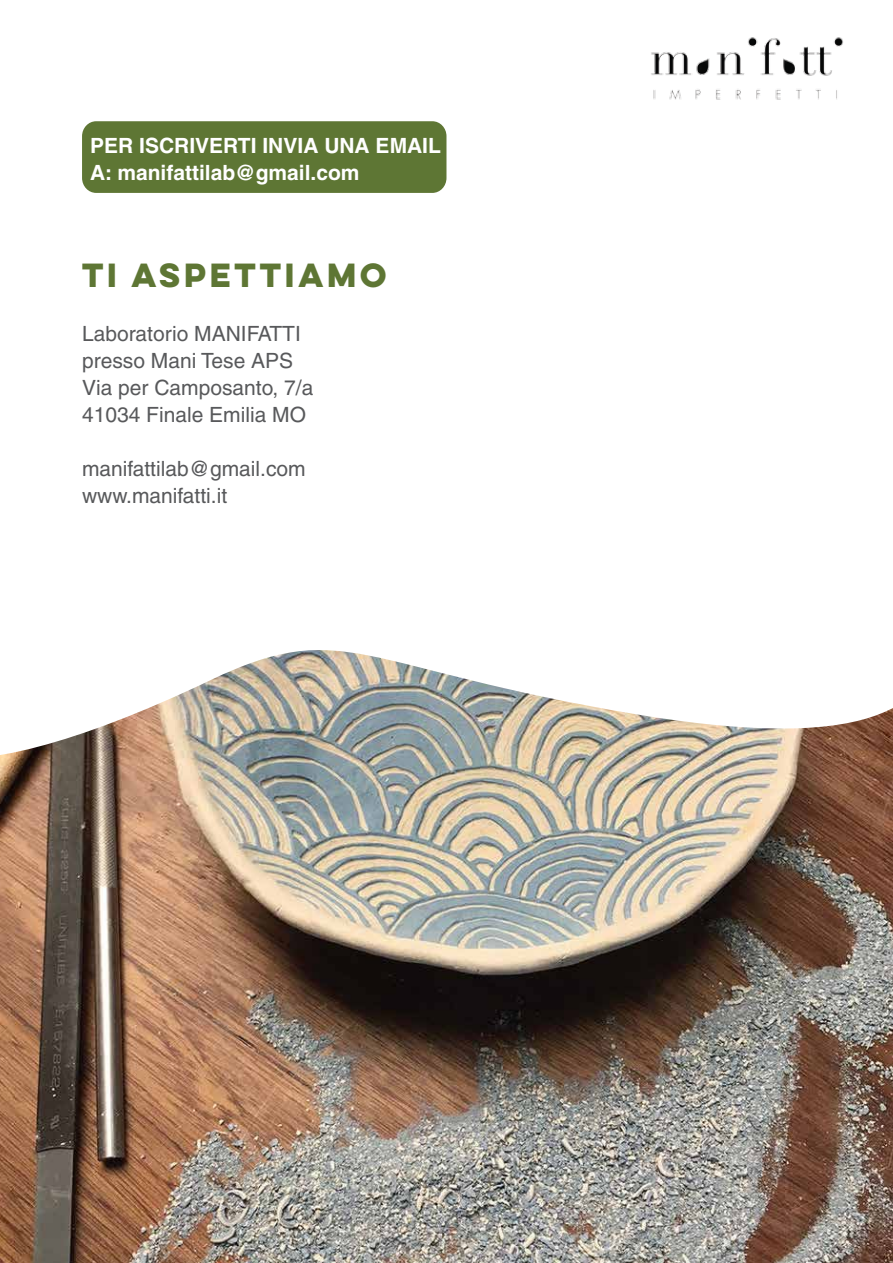
<style>
.page{position:relative;width:893px;height:1263px;background:#fff}
.page>*{position:absolute;margin:0;border:0;box-sizing:border-box;transform-origin:0 0}
.t1{font:700 30px "Lulo Clean W01 One";letter-spacing:-.1em;color:#5e7634}
.t2{font:21px/27px "Helvetica";color:#58595b}
.t3{font:700 21px/27px "Helvetica";color:#fff}
</style>
<div class="page">
<img style="left:0;top:769px;width:893px;height:494px">
<img style="left:0;top:650px;width:893px;height:119px">
<img style="left:651px;top:37px;width:192px;height:63px">
<div style="left:82px;top:121px;width:364px;height:72px;background:#5e7634;border-radius:15px"></div>
<p class="t3" style="left:90px;top:132px;width:352px">PER ISCRIVERTI INVIA UNA EMAIL<br>A: manifattilab@gmail.com</p>
<h1 class="t1" style="left:82px;top:253px;width:313px">TI ASPETTIAMO</h1>
<p class="t2" style="left:82px;top:320px;width:233px">Laboratorio MANIFATTI presso Mani Tese APS<br>Via per Camposanto, 7/a<br>41034 Finale Emilia MO</p>
<p class="t2" style="left:82px;top:455px;width:225px">manifattilab@gmail.com www.manifatti.it</p>
</div>
